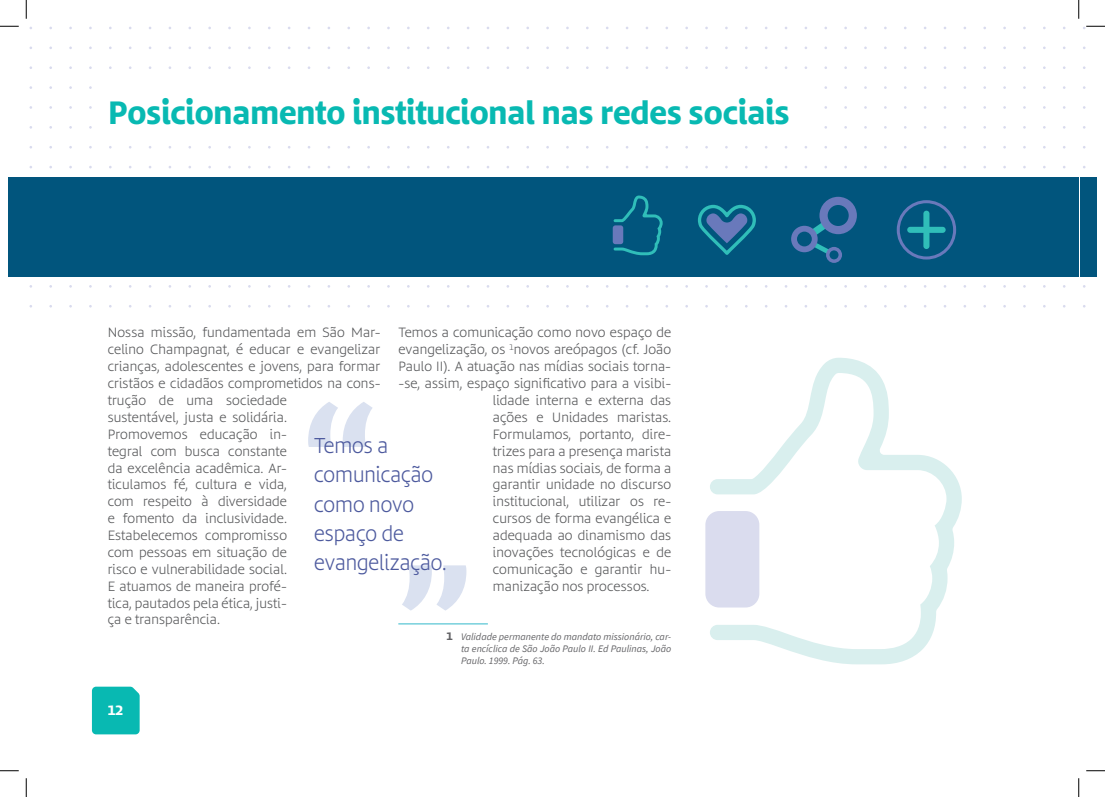
<style>
.page{position:relative;width:1105px;height:797px;background:#fff}
.page>*{position:absolute;margin:0;border:0;box-sizing:border-box;transform-origin:0 0}
.t1{font:700 131.5px "d T Bommer Sans";color:#dae1f0}
.t2{font:700 30px "d T Bommer Sans";color:#08b9b2}
.t3{font:300 20px/29.1px "d T Bommer Sans";color:#4d5a9e;scale:.94 1}
.t4{font:300 12.5px/16.9px "d T Bommer Sans";letter-spacing:.01em;color:#57585a}
.t5{font:700 12.5px "d T Bommer Sans";color:#fff}
.t6{font:italic 10px/12px "Source Sans Pro";color:#636366;text-align:justify}
.s1{font-family:"d T Bommer Sans";font-weight:700;font-style:normal}
</style>
<div class="page">
<div style="left:1079px;top:177px;width:17px;height:99px;background:#01557d"></div>
<div style="left:26px;top:177px;width:1053px;height:99px;background:#01557d"></div>
<svg style="left:897px;top:200px;width:59px;height:59px"></svg>
<svg style="left:791px;top:197px;width:66px;height:66px"></svg>
<svg style="left:698px;top:205px;width:58px;height:50px"></svg>
<svg style="left:614px;top:195px;width:49px;height:60px"></svg>
<div style="left:613px;top:225px;width:10px;height:19px;background:#6979bb;border-radius:3px"></div>
<svg style="left:710px;top:358px;width:252px;height:306px"></svg>
<div style="left:705px;top:511px;width:54px;height:96px;background:#dadcee;border-radius:14px"></div>
<div style="left:92px;top:686px;width:48px;height:48px;background:#08b9b2"></div>
<hr style="left:398px;top:623px;width:90px;height:1px;background:#5bc7d5">
<div style="left:9px;top:177px;width:17px;height:99px;background:#01557d"></div>
<svg style="left:0;top:25px;width:19px;height:2px"></svg>
<svg style="left:1083px;top:25px;width:22px;height:4px"></svg>
<svg style="left:0;top:770px;width:19px;height:1px"></svg>
<svg style="left:1086px;top:770px;width:19px;height:1px"></svg>
<svg style="left:25px;top:0;width:2px;height:19px"></svg>
<svg style="left:25px;top:778px;width:2px;height:19px"></svg>
<svg style="left:1078px;top:0;width:1px;height:19px"></svg>
<svg style="left:1078px;top:778px;width:1px;height:19px"></svg>
<h2 class="t2" style="left:109px;top:90px;width:682px">Posicionamento institucional nas redes sociais</h2>
<p class="t4" style="left:108px;top:324px;width:274px">Nossa missão, fundamentada em São Mar&shy;celino Champagnat, é educar e evangelizar crianças, adolescentes e jovens, para formar cristãos e cidadãos comprometidos na cons&shy;trução de uma sociedade<br>sustentável, justa e solidária.<br>Promovemos educação in-<br>tegral com busca constante<br>da excelência acadêmica. Ar-<br>ticulamos fé, cultura e vida,<br>com respeito à diversidade<br>e fomento da inclusividade.<br>Estabelecemos compromisso<br>com pessoas em situação de<br>risco e vulnerabilidade social.<br>E atuamos de maneira profé-<br>tica, pautados pela ética, justi-<br>ça e transparência.</p>
<p class="t4" style="left:398px;top:324px;width:274px">Temos a comunicação como novo espaço de</p>
<p class="t4" style="left:398px;top:341px;width:274px">evangelização, os <sup>1</sup>novos areópagos (cf. João</p>
<p class="t4" style="left:398px;top:358px;width:274px">Paulo II). A atuação nas mídias sociais torna-</p>
<p class="t4" style="left:398px;top:375px;width:274px">-se, assim, espaço significativo para a visibi-</p>
<p class="t4" style="left:493px;top:392px;width:180px">lidade interna e externa das</p>
<p class="t4" style="left:493px;top:409px;width:180px">ações e Unidades maristas.</p>
<p class="t4" style="left:493px;top:426px;width:180px">Formulamos, portanto, dire-</p>
<p class="t4" style="left:493px;top:442px;width:180px">trizes para a presença marista</p>
<p class="t4" style="left:493px;top:459px;width:180px">nas mídias sociais, de forma a</p>
<p class="t4" style="left:493px;top:476px;width:180px">garantir unidade no discurso</p>
<p class="t4" style="left:493px;top:493px;width:180px">institucional, utilizar os re-</p>
<p class="t4" style="left:493px;top:510px;width:180px">cursos de forma evangélica e</p>
<p class="t4" style="left:493px;top:527px;width:180px">adequada ao dinamismo das</p>
<p class="t4" style="left:493px;top:544px;width:180px">inovações tecnológicas e de</p>
<p class="t4" style="left:493px;top:561px;width:180px">comunicação e garantir hu-</p>
<p class="t4" style="left:493px;top:577px;width:158px">manização nos processos.</p>
<h1 class="t1" style="left:302px;top:357px;width:75px">“</h1>
<h3 class="t3" style="left:314px;top:431px;width:142px">Temos a comunicação como novo espaço de evangelização.</h3>
<h1 class="t1" style="left:472px;top:655px;width:75px;rotate:-180deg">“</h1>
<p class="t5" style="left:108px;top:701px;width:17px">12</p>
<p class="t6" style="left:461px;top:631px;width:212px;text-indent:-14px"><span class="s1">1</span> Validade permanente do mandato missionário, car&shy;ta encíclica de São João Paulo II. Ed Paulinas, João Paulo. 1999. Pág. 63.</p>
</div>
